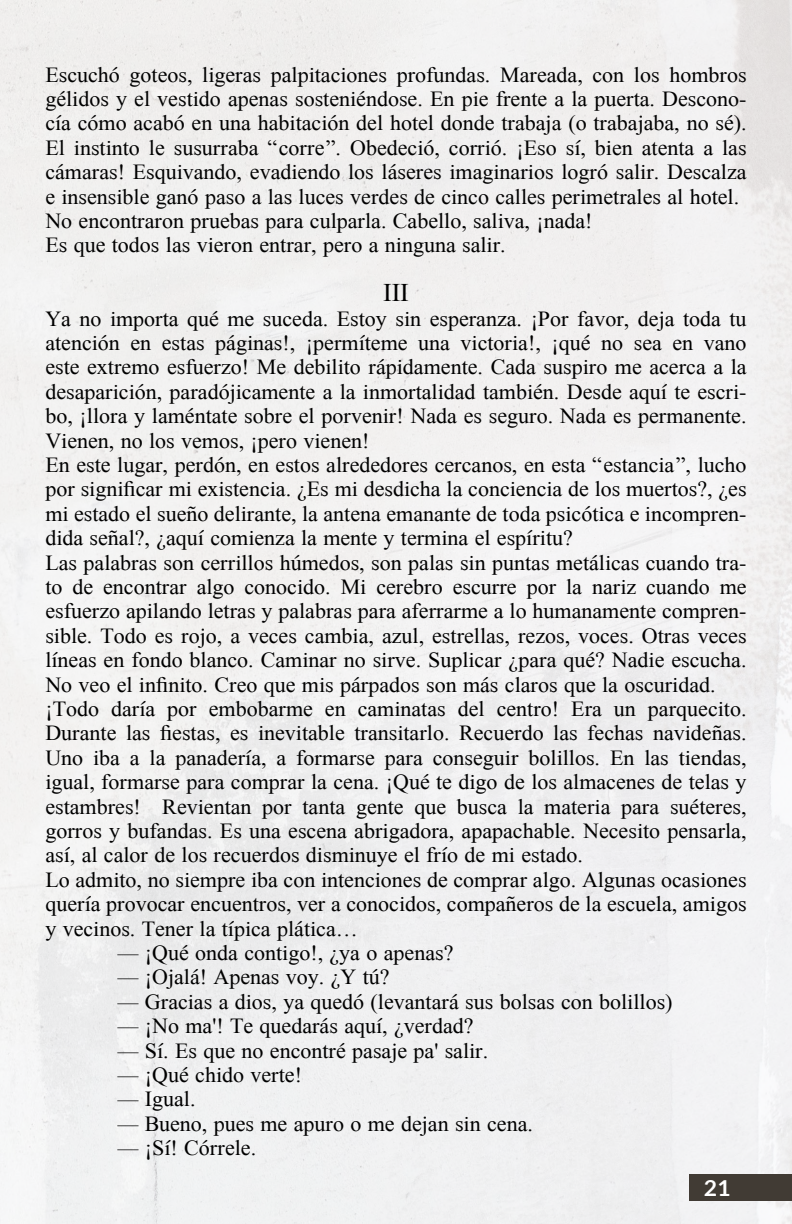
<style>
.page{position:relative;width:792px;height:1224px;background:#fff}
.page>*{position:absolute;margin:0;border:0;box-sizing:border-box;transform-origin:0 0}
.t1{font:26px "Doulos SIL";color:#000}
.t2{font:22px/24.4px "Doulos SIL";color:#000}
.t3{font:700 22px "Lato";color:#fff;scale:1.04 1}
</style>
<div class="page">
<div style="left:689px;top:1174px;width:103px;height:27px;background:#413b34"></div>
<p class="t2" style="left:45px;top:62px;width:703px">Escuchó goteos, ligeras palpitaciones profundas. Mareada, con los hombros gélidos y el vestido apenas sosteniéndose. En pie frente a la puerta. Descono&shy;cía cómo acabó en una habitación del hotel donde trabaja (o trabajaba, no sé).<br>El instinto le susurraba “corre”. Obedeció, corrió. ¡Eso sí, bien atenta a las cámaras! Esquivando, evadiendo los láseres imaginarios logró salir. Descalza e insensible ganó paso a las luces verdes de cinco calles perimetrales al hotel.<br>No encontraron pruebas para culparla. Cabello, saliva, ¡nada!<br>Es que todos las vieron entrar, pero a ninguna salir.</p>
<p class="t1" style="left:383px;top:277px;width:27px">III</p>
<p class="t2" style="left:45px;top:306px;width:703px">Ya no importa qué me suceda. Estoy sin esperanza. ¡Por favor, deja toda tu atención en estas páginas!, ¡permíteme una victoria!, ¡qué no sea en vano este extremo esfuerzo! Me debilito rápidamente. Cada suspiro me acerca a la desaparición, paradójicamente a la inmortalidad también. Desde aquí te escri&shy;bo, ¡llora y laméntate sobre el porvenir! Nada es seguro. Nada es permanente.<br>Vienen, no los vemos, ¡pero vienen!<br>En este lugar, perdón, en estos alrededores cercanos, en esta “estancia”, lucho por significar mi existencia. ¿Es mi desdicha la conciencia de los muertos?, ¿es mi estado el sueño delirante, la antena emanante de toda psicótica e incompren&shy;dida señal?, ¿aquí comienza la mente y termina el espíritu?<br>Las palabras son cerrillos húmedos, son palas sin puntas metálicas cuando tra&shy;to de encontrar algo conocido. Mi cerebro escurre por la nariz cuando me esfuerzo apilando letras y palabras para aferrarme a lo humanamente compren&shy;sible. Todo es rojo, a veces cambia, azul, estrellas, rezos, voces. Otras veces líneas en fondo blanco. Caminar no sirve. Suplicar ¿para qué? Nadie escucha.<br>No veo el infinito. Creo que mis párpados son más claros que la oscuridad. ¡Todo daría por embobarme en caminatas del centro! Era un parquecito.<br>Durante las fiestas, es inevitable transitarlo. Recuerdo las fechas navideñas.<br>Uno iba a la panadería, a formarse para conseguir bolillos. En las tiendas, igual, formarse para comprar la cena. ¡Qué te digo de los almacenes de telas y estambres! Revientan por tanta gente que busca la materia para suéteres, gorros y bufandas. Es una escena abrigadora, apapachable. Necesito pensarla, así, al calor de los recuerdos disminuye el frío de mi estado.<br>Lo admito, no siempre iba con intenciones de comprar algo. Algunas ocasiones quería provocar encuentros, ver a conocidos, compañeros de la escuela, amigos y vecinos. Tener la típica plática…</p>
<p class="t2" style="left:117px;top:940px;width:338px">— ¡Qué onda contigo!, ¿ya o apenas?</p>
<p class="t2" style="left:117px;top:965px;width:274px">— ¡Ojalá! Apenas voy. ¿Y tú?</p>
<p class="t2" style="left:117px;top:989px;width:557px">— Gracias a dios, ya quedó (levantará sus bolsas con bolillos)</p>
<p class="t2" style="left:117px;top:1013px;width:358px">— ¡No ma'! Te quedarás aquí, ¿verdad?</p>
<p class="t2" style="left:117px;top:1038px;width:373px">— Sí. Es que no encontré pasaje pa' salir.</p>
<p class="t2" style="left:117px;top:1062px;width:186px">— ¡Qué chido verte!</p>
<p class="t2" style="left:117px;top:1087px;width:80px">— Igual.</p>
<p class="t2" style="left:117px;top:1111px;width:417px">— Bueno, pues me apuro o me dejan sin cena.</p>
<p class="t2" style="left:117px;top:1135px;width:140px">— ¡Sí! Córrele.</p>
<p class="t3" style="left:704px;top:1175px;width:27px">21</p>
</div>
